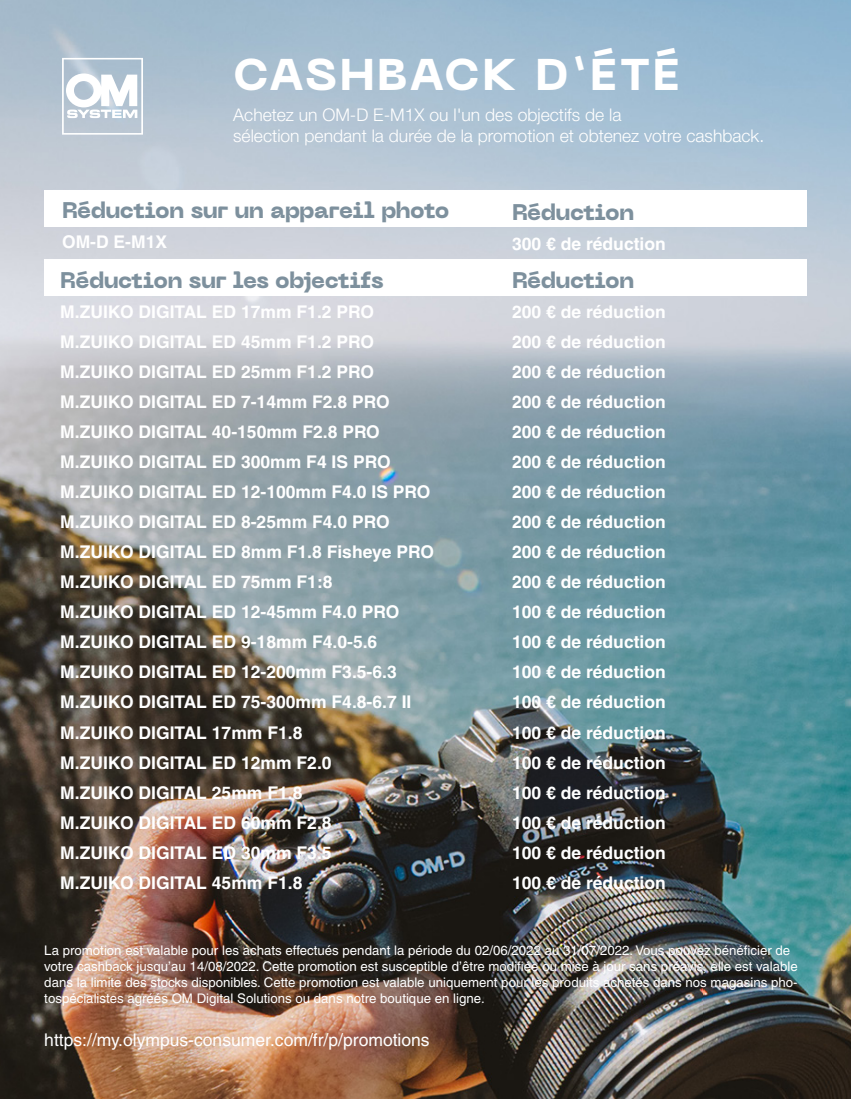
<style>
.page{position:relative;width:851px;height:1099px;background:#fff}
.page>*{position:absolute;margin:0;border:0;box-sizing:border-box;transform-origin:0 0}
.t1{font:800 44.12px "PP Neue Machina";letter-spacing:.055em;color:#fff}
.t2{font:800 22.5px "PP Neue Machina";letter-spacing:-.03em;color:#7d909d}
.t3{font:700 17.5px/30px "Helvetica LT Pro";color:#fff}
.t4{font:300 17.5px/21px "Helvetica Neue LTW1 G";color:#fff}
.t5{font:17.5px "Helvetica LT Pro";color:#fff}
.t6{font:13.25px/15.9px "Helvetica LT Pro";color:#fff}
</style>
<div class="page">
<img style="left:0;top:0;width:829px;height:556px">
<img style="left:829px;top:0;width:21px;height:1098px">
<img style="left:0;top:556px;width:831px;height:542px">
<svg style="left:62px;top:58px;width:81px;height:77px"></svg>
<div style="left:44px;top:259px;width:762px;height:36px;background:#fff"></div>
<div style="left:44px;top:190px;width:762px;height:37px;background:#fff"></div>
<h1 class="t1" style="left:233px;top:46px;width:447px">CASHBACK D‘ÉTÉ</h1>
<p class="t4" style="left:233px;top:104px;width:532px">Achetez un OM-D E-M1X ou l'un des objectifs de la<br>sélection pendant la durée de la promotion et obtenez votre cashback.</p>
<p class="t2" style="left:62px;top:195px;width:389px">Réduction sur un appareil photo</p>
<p class="t3" style="left:62px;top:227px;width:106px">OM-D E-M1X</p>
<p class="t2" style="left:60px;top:266px;width:325px">Réduction sur les objectifs</p>
<p class="t3" style="left:60px;top:297px;width:375px">M.ZUIKO DIGITAL ED 17mm F1.2 PRO<br>M.ZUIKO DIGITAL ED 45mm F1.2 PRO<br>M.ZUIKO DIGITAL ED 25mm F1.2 PRO<br>M.ZUIKO DIGITAL ED 7-14mm F2.8 PRO<br>M.ZUIKO DIGITAL 40-150mm F2.8 PRO<br>M.ZUIKO DIGITAL ED 300mm F4 IS PRO<br>M.ZUIKO DIGITAL ED 12-100mm F4.0 IS PRO<br>M.ZUIKO DIGITAL ED 8-25mm F4.0 PRO<br>M.ZUIKO DIGITAL ED 8mm F1.8 Fisheye PRO<br>M.ZUIKO DIGITAL ED 75mm F1:8<br>M.ZUIKO DIGITAL ED 12-45mm F4.0 PRO<br>M.ZUIKO DIGITAL ED 9-18mm F4.0-5.6<br>M.ZUIKO DIGITAL ED 12-200mm F3.5-6.3<br>M.ZUIKO DIGITAL ED 75-300mm F4.8-6.7 II<br>M.ZUIKO DIGITAL 17mm F1.8<br>M.ZUIKO DIGITAL ED 12mm F2.0<br>M.ZUIKO DIGITAL 25mm F1.8<br>M.ZUIKO DIGITAL ED 60mm F2.8<br>M.ZUIKO DIGITAL ED 30mm F3.5<br>M.ZUIKO DIGITAL 45mm F1.8</p>
<p class="t2" style="left:512px;top:197px;width:124px">Réduction</p>
<p class="t3" style="left:512px;top:229px;width:155px">300 € de réduction</p>
<p class="t2" style="left:512px;top:266px;width:124px">Réduction</p>
<p class="t3" style="left:512px;top:297px;width:155px;text-align:justify">200 € de réduction 200 € de réduction 200 € de réduction 200 € de réduction 200 € de réduction 200 € de réduction 200 € de réduction 200 € de réduction 200 € de réduction 200 € de réduction 100 € de réduction 100 € de réduction 100 € de réduction 100 € de réduction 100 € de réduction 100 € de réduction 100 € de réduction 100 € de réduction 100 € de réduction 100 € de réduction</p>
<p class="t6" style="left:44px;top:942px;width:754px">La promotion est valable pour les achats effectués pendant la période du 02/06/2022 au 31/07/2022. Vous pouvez bénéficier de votre cashback jusqu’au 14/08/2022. Cette promotion est susceptible d’être modifiée ou mise à jour sans préavis, elle est valable dans la limite des stocks disponibles. Cette promotion est valable uniquement pour les produits achetés dans nos magasins pho&shy;tospécialistes agréés OM Digital Solutions ou dans notre boutique en ligne.</p>
<p class="t5" style="left:44px;top:1029px;width:387px">https://my.olympus-consumer.com/fr/p/promotions</p>
</div>
